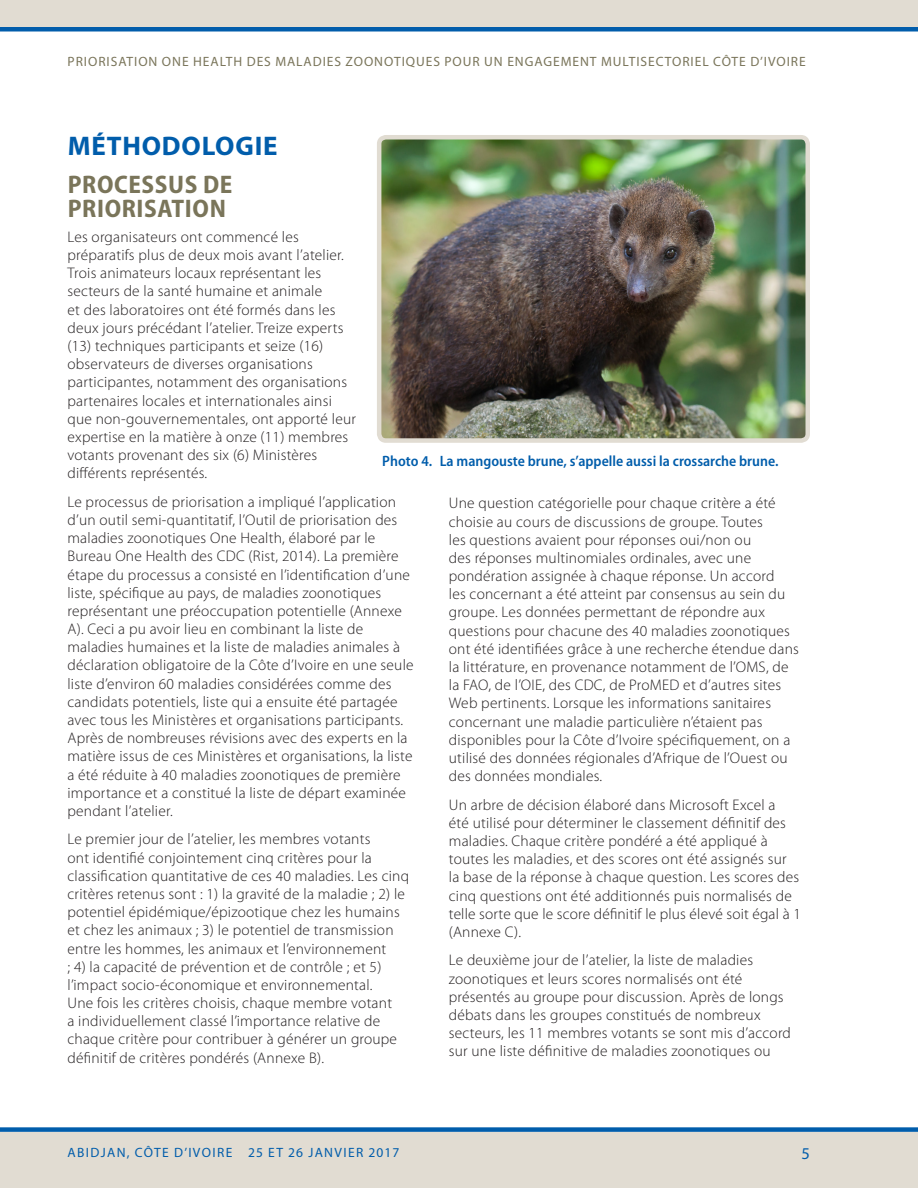
<style>
.page{position:relative;width:918px;height:1188px;background:#fff}
.page>*{position:absolute;margin:0;border:0;box-sizing:border-box;transform-origin:0 0}
.t1{font:700 27px "Myriad Pro";letter-spacing:.03em;color:#015dab}
.t2{font:700 semi-condensed 25.5px/24px "Myriad Pro";letter-spacing:.025em;color:#7a755a}
.t3{font:16.5px "Myriad Pro";color:#015dab}
.Body_Text{font:300 15.3px/18.1px "Myriad Pro";letter-spacing:.015em;color:#231f20}
.Figure_Title{font:600 semi-condensed 15px "Myriad Pro";color:#015dab}
.t4{font:13.5px "Myriad Pro";letter-spacing:.07em;color:#7a755a}
.t5{font:13.5px "Myriad Pro";letter-spacing:.1em;color:#015dab}
</style>
<div class="page">
<div style="left:0;top:1132px;width:918px;height:56px;background:#e1dcd2"></div>
<div style="left:0;top:0;width:918px;height:27px;background:#e1dcd2"></div>
<div style="left:0;top:1127px;width:918px;height:5px;background:#015dab"></div>
<div style="left:0;top:27px;width:918px;height:5px;background:#015dab"></div>
<img style="left:382px;top:140px;width:423px;height:298px">
<div style="left:377px;top:135px;width:433px;height:308px;border:4px solid #e1dcd2;border-radius:7px"></div>
<p class="t4" style="left:68px;top:54px;width:740px">PRIORISATION ONE HEALTH DES MALADIES ZOONOTIQUES POUR UN ENGAGEMENT MULTISECTORIEL CÔTE D’IVOIRE</p>
<h2 class="t1" style="left:68px;top:129px;width:211px">MÉTHODOLOGIE</h2>
<h3 class="t2" style="left:68px;top:173px;width:166px">PROCESSUS DE<br>PRIORISATION</h3>
<p class="Body_Text" style="left:68px;top:228px;width:290px">Les organisateurs ont commencé les préparatifs plus de deux mois avant l’atelier.<br>Trois animateurs locaux représentant les secteurs de la santé humaine et animale<br>et des laboratoires ont été formés dans les deux jours précédant l’atelier. Treize experts (13) techniques participants et seize (16) observateurs de diverses organisations participantes, notamment des organisations partenaires locales et internationales ainsi que non-gouvernementales, ont apporté leur expertise en la matière à onze (11) membres votants provenant des six (6) Ministères différents représentés.</p>
<p class="Body_Text" style="left:68px;top:493px;width:348px">Le processus de priorisation a impliqué l’application d’un outil semi-quantitatif, l’Outil de priorisation des maladies zoonotiques One Health, élaboré par le Bureau One Health des CDC (Rist, 2014). La première étape du processus a consisté en l’identification d’une liste, spécifique au pays, de maladies zoonotiques représentant une préoccupation potentielle (Annexe A). Ceci a pu avoir lieu en combinant la liste de maladies humaines et la liste de maladies animales à déclaration obligatoire de la Côte d’Ivoire en une seule liste d’environ 60 maladies considérées comme des candidats potentiels, liste qui a ensuite été partagée avec tous les Ministères et organisations participants.<br>Après de nombreuses révisions avec des experts en la matière issus de ces Ministères et organisations, la liste a été réduite à 40 maladies zoonotiques de première importance et a constitué la liste de départ examinée pendant l’atelier.</p>
<p class="Body_Text" style="left:68px;top:831px;width:343px">Le premier jour de l’atelier, les membres votants<br>ont identifié conjointement cinq critères pour la classification quantitative de ces 40 maladies. Les cinq critères retenus sont : 1) la gravité de la maladie ; 2) le potentiel épidémique/épizootique chez les humains et chez les animaux ; 3) le potentiel de transmission entre les hommes, les animaux et l’environnement<br>; 4) la capacité de prévention et de contrôle ; et 5) l’impact socio-économique et environnemental.<br>Une fois les critères choisis, chaque membre votant<br>a individuellement classé l’importance relative de chaque critère pour contribuer à générer un groupe définitif de critères pondérés (Annexe B).</p>
<p class="Figure_Title" style="left:382px;top:452px;width:398px">Photo 4. La mangouste brune, s’appelle aussi la crossarche brune.</p>
<p class="Body_Text" style="left:449px;top:494px;width:352px">Une question catégorielle pour chaque critère a été choisie au cours de discussions de groupe. Toutes<br>les questions avaient pour réponses oui/non ou<br>des réponses multinomiales ordinales, avec une pondération assignée à chaque réponse. Un accord<br>les concernant a été atteint par consensus au sein du groupe. Les données permettant de répondre aux questions pour chacune des 40 maladies zoonotiques ont été identifiées grâce à une recherche étendue dans la littérature, en provenance notamment de l’OMS, de la FAO, de l’OIE, des CDC, de ProMED et d’autres sites Web pertinents. Lorsque les informations sanitaires concernant une maladie particulière n’étaient pas disponibles pour la Côte d’Ivoire spécifiquement, on a utilisé des données régionales d’Afrique de l’Ouest ou des données mondiales.</p>
<p class="Body_Text" style="left:449px;top:796px;width:353px">Un arbre de décision élaboré dans Microsoft Excel a<br>été utilisé pour déterminer le classement définitif des maladies. Chaque critère pondéré a été appliqué à toutes les maladies, et des scores ont été assignés sur la base de la réponse à chaque question. Les scores des cinq questions ont été additionnés puis normalisés de telle sorte que le score définitif le plus élevé soit égal à 1 (Annexe C).</p>
<p class="Body_Text" style="left:449px;top:951px;width:344px">Le deuxième jour de l’atelier, la liste de maladies zoonotiques et leurs scores normalisés ont été présentés au groupe pour discussion. Après de longs débats dans les groupes constitués de nombreux secteurs, les 11 membres votants se sont mis d’accord sur une liste définitive de maladies zoonotiques ou</p>
<p class="t5" style="left:68px;top:1144px;width:333px">ABIDJAN, CÔTE D’IVOIRE 25 ET 26 JANVIER 2017</p>
<p class="t3" style="left:802px;top:1143px;width:10px">5</p>
</div>
